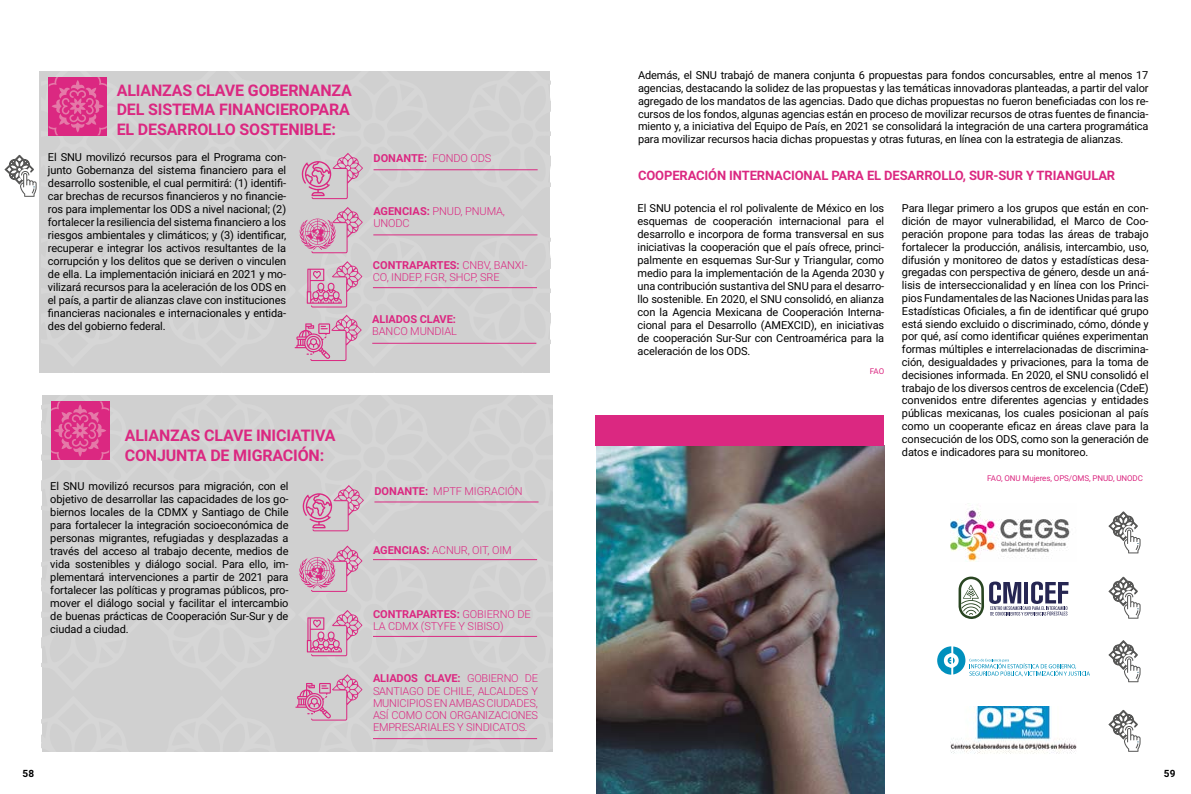
<style>
.page{position:relative;width:1191px;height:794px;background:#fff}
.page>*{position:absolute;margin:0;border:0;box-sizing:border-box;transform-origin:0 0}
.t1{font:700 16px/19.2px "Roboto";letter-spacing:-.01em;color:#db2881}
.t2{font:700 13px "Roboto";letter-spacing:-.01em;color:#db2881}
.t3{font:11px/13px "Roboto";letter-spacing:-.01em;color:#000;text-align:justify}
.t4{font:300 11px/12px "Roboto";letter-spacing:-.01em;color:#db2881}
.t5{font:700 11px "Roboto";letter-spacing:-.01em;color:#db2881}
.t6{font:700 10px "Roboto";color:#000}
.t7{font:8px "Roboto";letter-spacing:-.01em;color:#db2881}
.s1{font-weight:300}
.s2{font-weight:700}
</style>
<div class="page">
<img style="left:950px;top:503px;width:120px;height:59px">
<svg style="left:1108px;top:511px;width:32px;height:42px"></svg>
<div style="left:42px;top:395px;width:510px;height:356px;background:#d0d0d0"></div>
<hr style="left:374px;top:501px;width:164px;height:1px;background:#db2881">
<svg style="left:5px;top:72px;width:545px;height:301px"></svg>
<hr style="left:373px;top:169px;width:164px;height:1px;background:#db2881">
<svg style="left:958px;top:576px;width:110px;height:43px"></svg>
<svg style="left:1108px;top:576px;width:32px;height:42px"></svg>
<svg style="left:937px;top:646px;width:153px;height:30px"></svg>
<svg style="left:1108px;top:640px;width:32px;height:42px"></svg>
<img style="left:950px;top:706px;width:127px;height:48px">
<svg style="left:1108px;top:710px;width:32px;height:42px"></svg>
<img style="left:597px;top:445px;width:287px;height:349px">
<div style="left:595px;top:415px;width:289px;height:30px;background:#db2881"></div>
<h1 class="t1" style="left:117px;top:80px;width:237px">ALIANZAS CLAVE GOBERNANZA<br>DEL SISTEMA FINANCIEROPARA<br>EL DESARROLLO SOSTENIBLE:</h1>
<p class="t3" style="left:48px;top:150px;width:240px">El SNU movilizó recursos para el Programa con&shy;junto Gobernanza del sistema financiero para el desarrollo sostenible, el cual permitirá: (1) identifi&shy;car brechas de recursos financieros y no financie&shy;ros para implementar los ODS a nivel nacional; (2) fortalecer la resiliencia del sistema financiero a los riesgos ambientales y climáticos; y (3) identificar, recuperar e integrar los activos resultantes de la corrupción y los delitos que se deriven o vinculen de ella. La implementación iniciará en 2021 y mo&shy;vilizará recursos para la aceleración de los ODS en el país, a partir de alianzas clave con instituciones financieras nacionales e internacionales y entida&shy;des del gobierno federal.</p>
<p class="t5" style="left:373px;top:151px;width:119px">DONANTE: <span class="s1">FONDO ODS</span></p>
<p class="t4" style="left:373px;top:205px;width:133px"><span class="s2">AGENCIAS:</span> PNUD, PNUMA,<br>UNODC</p>
<p class="t4" style="left:373px;top:259px;width:156px"><span class="s2">CONTRAPARTES:</span> CNBV, BANXI-<br>CO, INDEP, FGR, SHCP, SRE</p>
<p class="t5" style="left:372px;top:311px;width:85px">ALIADOS CLAVE:</p>
<p class="t4" style="left:372px;top:325px;width:86px">BANCO MUNDIAL</p>
<h1 class="t1" style="left:125px;top:425px;width:212px">ALIANZAS CLAVE INICIATIVA<br>CONJUNTA DE MIGRACIÓN:</h1>
<p class="t3" style="left:50px;top:479px;width:240px">El SNU movilizó recursos para migración, con el objetivo de desarrollar las capacidades de los go&shy;biernos locales de la CDMX y Santiago de Chile para fortalecer la integración socioeconómica de personas migrantes, refugiadas y desplazadas a través del acceso al trabajo decente, medios de vida sostenibles y diálogo social. Para ello, im&shy;plementará intervenciones a partir de 2021 para fortalecer las políticas y programas públicos, pro&shy;mover el diálogo social y facilitar el intercambio de buenas prácticas de Cooperación Sur-Sur y de ciudad a ciudad.</p>
<p class="t4" style="left:374px;top:484px;width:150px"><span class="s2">DONANTE:</span> MPTF MIGRACIÓN</p>
<p class="t4" style="left:373px;top:543px;width:140px"><span class="s2">AGENCIAS:</span> ACNUR, OIT, OIM</p>
<p class="t4" style="left:373px;top:608px;width:159px"><span class="s2">CONTRAPARTES:</span> GOBIERNO DE<br>LA CDMX (STYFE Y SIBISO)</p>
<p class="t4" style="left:373px;top:672px;width:166px;text-align:justify"><span class="s2">ALIADOS CLAVE:</span> GOBIERNO DE SANTIAGO DE CHILE, ALCALDES Y MUNICIPIOS EN AMBAS CIUDADES, ASÍ COMO CON ORGANIZACIONES EMPRESARIALES Y SINDICATOS.</p>
<p class="t3" style="left:638px;top:68px;width:512px">Además, el SNU trabajó de manera conjunta 6 propuestas para fondos concursables, entre al menos 17 agencias, destacando la solidez de las propuestas y las temáticas innovadoras planteadas, a partir del valor agregado de los mandatos de las agencias. Dado que dichas propuestas no fueron beneficiadas con los re&shy;cursos de los fondos, algunas agencias están en proceso de movilizar recursos de otras fuentes de financia&shy;miento y, a iniciativa del Equipo de País, en 2021 se consolidará la integración de una cartera programática para movilizar recursos hacia dichas propuestas y otras futuras, en línea con la estrategia de alianzas.</p>
<p class="t2" style="left:638px;top:167px;width:479px">COOPERACIÓN INTERNACIONAL PARA EL DESARROLLO, SUR-SUR Y TRIANGULAR</p>
<p class="t3" style="left:637px;top:201px;width:248px">El SNU potencia el rol polivalente de México en los esquemas de cooperación internacional para el desarrollo e incorpora de forma transversal en sus iniciativas la cooperación que el país ofrece, princi&shy;palmente en esquemas Sur-Sur y Triangular, como medio para la implementación de la Agenda 2030 y una contribución sustantiva del SNU para el desarro&shy;llo sostenible. En 2020, el SNU consolidó, en alianza con la Agencia Mexicana de Cooperación Interna&shy;cional para el Desarrollo (AMEXCID), en iniciativas de cooperación Sur-Sur con Centroamérica para la aceleración de los ODS.</p>
<p class="t7" style="left:870px;top:365px;width:16px">FAO</p>
<p class="t3" style="left:902px;top:201px;width:248px">Para llegar primero a los grupos que están en con&shy;dición de mayor vulnerabilidad, el Marco de Coo&shy;peración propone para todas las áreas de trabajo fortalecer la producción, análisis, intercambio, uso, difusión y monitoreo de datos y estadísticas desa&shy;gregadas con perspectiva de género, desde un aná&shy;lisis de interseccionalidad y en línea con los Princi&shy;pios Fundamentales de las Naciones Unidas para las Estadísticas Oficiales, a fin de identificar qué grupo está siendo excluido o discriminado, cómo, dónde y por qué, así como identificar quiénes experimentan formas múltiples e interrelacionadas de discrimina&shy;ción, desigualdades y privaciones, para la toma de decisiones informada. En 2020, el SNU consolidó el trabajo de los diversos centros de excelencia (CdeE) convenidos entre diferentes agencias y entidades públicas mexicanas, los cuales posicionan al país como un cooperante eficaz en áreas clave para la consecución de los ODS, como son la generación de datos e indicadores para su monitoreo.</p>
<p class="t7" style="left:987px;top:473px;width:157px">FAO, ONU Mujeres, OPS/OMS, PNUD, UNODC</p>
<p class="t6" style="left:23px;top:766px;width:13px">58</p>
<p class="t6" style="left:1164px;top:766px;width:13px">59</p>
</div>
